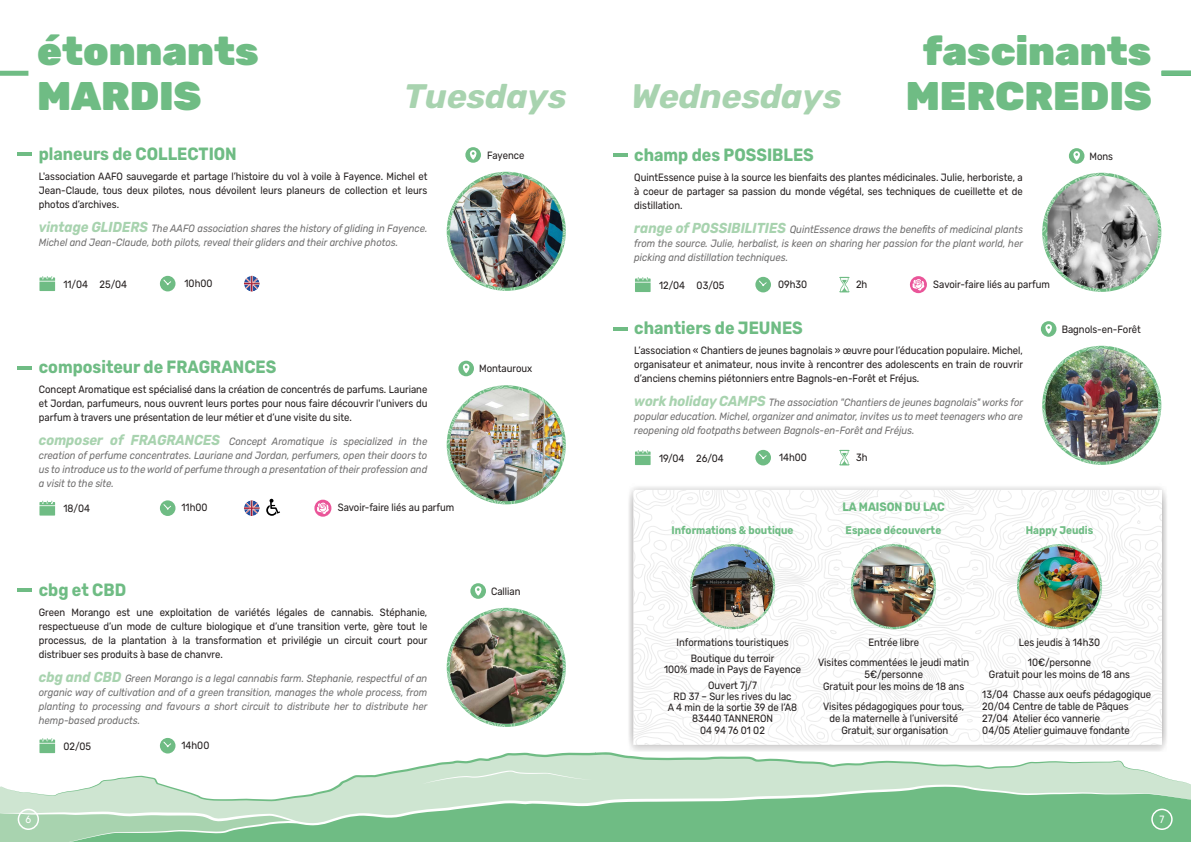
<style>
.page{position:relative;width:1191px;height:842px;background:#fff}
.page>*{position:absolute;margin:0;border:0;box-sizing:border-box;transform-origin:0 0}
.t1{font:900 40px/45px "Rubik";letter-spacing:-.005em;color:#6fbc84}
.t2{font:italic 700 34px "Rubik";letter-spacing:-.005em;color:#a8d3af}
.t3{font:700 17.8px "Rubik";color:#6fbc84;scale:.9 1}
.t4{font:700 12.2px "Rubik";color:#6fbc84;scale:.9 1}
.t5{font:700 11.1px "Rubik";color:#6fbc84;scale:.9 1}
.t6{font:10.6px/14px "Rubik";color:#241f1f;text-align:center;scale:.9 1}
.t7{font:italic 10.6px/14px "Rubik";color:#706f6f;text-align:justify;scale:.9 1}
.t8{font:10.6px/12px "Rubik";color:#231e1e;scale:.9 1}
.t9{font:10.6px "Rubik";color:#fff;scale:.9 1}
.s1{font-weight:700;font-size:14.4px;color:#a8d3af}
</style>
<div class="page">
<div style="left:0;top:71px;width:28px;height:5px;background:#6fbc84"></div>
<svg style="left:447px;top:608px;width:119px;height:119px"></svg>
<img style="left:450px;top:611px;width:112px;height:113px;border-radius:56px">
<svg style="left:470px;top:583px;width:16px;height:16px"></svg>
<svg style="left:474px;top:586px;width:8px;height:10px"></svg>
<hr style="left:18px;top:588px;width:14px;height:4px;background:#6fbc84">
<svg style="left:447px;top:385px;width:119px;height:119px"></svg>
<img style="left:450px;top:388px;width:112px;height:113px;border-radius:56px">
<div style="left:160px;top:500px;width:15px;height:16px;background:#6fbc84;border-radius:50%"></div>
<svg style="left:163px;top:504px;width:8px;height:6px"></svg>
<div style="left:458px;top:361px;width:16px;height:15px;background:#6fbc84;border-radius:50%"></div>
<svg style="left:463px;top:364px;width:7px;height:9px"></svg>
<svg style="left:39px;top:501px;width:16px;height:15px"></svg>
<hr style="left:18px;top:366px;width:14px;height:3px;background:#6fbc84">
<svg style="left:447px;top:172px;width:119px;height:119px"></svg>
<img style="left:450px;top:175px;width:112px;height:113px;border-radius:56px">
<div style="left:160px;top:276px;width:15px;height:15px;background:#6fbc84;border-radius:50%"></div>
<svg style="left:163px;top:280px;width:8px;height:5px"></svg>
<svg style="left:465px;top:147px;width:16px;height:16px"></svg>
<svg style="left:469px;top:150px;width:8px;height:10px"></svg>
<svg style="left:39px;top:276px;width:16px;height:15px"></svg>
<hr style="left:18px;top:152px;width:14px;height:4px;background:#6fbc84">
<svg style="left:244px;top:276px;width:16px;height:16px"></svg>
<svg style="left:244px;top:500px;width:16px;height:16px"></svg>
<svg style="left:266px;top:499px;width:14px;height:17px"></svg>
<svg style="left:314px;top:500px;width:17px;height:17px"></svg>
<svg style="left:317px;top:503px;width:12px;height:12px"></svg>
<svg style="left:0;top:738px;width:1191px;height:104px"></svg>
<div style="left:1151px;top:809px;width:21px;height:21px;border:2px solid #fff;border-radius:50%"></div>
<svg style="left:1042px;top:346px;width:119px;height:119px"></svg>
<img style="left:1045px;top:349px;width:113px;height:113px;border-radius:56px">
<div style="left:755px;top:450px;width:16px;height:15px;background:#6fbc84;border-radius:50%"></div>
<svg style="left:759px;top:454px;width:7px;height:5px"></svg>
<svg style="left:1040px;top:321px;width:16px;height:16px"></svg>
<svg style="left:1045px;top:324px;width:7px;height:10px"></svg>
<svg style="left:635px;top:450px;width:15px;height:15px"></svg>
<hr style="left:613px;top:327px;width:14px;height:4px;background:#6fbc84">
<svg style="left:1042px;top:173px;width:119px;height:119px"></svg>
<img style="left:1047px;top:176px;width:111px;height:113px">
<div style="left:755px;top:277px;width:16px;height:15px;background:#6fbc84;border-radius:50%"></div>
<svg style="left:759px;top:281px;width:7px;height:5px"></svg>
<svg style="left:1068px;top:148px;width:16px;height:16px"></svg>
<svg style="left:1073px;top:151px;width:7px;height:10px"></svg>
<svg style="left:635px;top:277px;width:15px;height:15px"></svg>
<div style="left:1161px;top:71px;width:30px;height:5px;background:#6fbc84"></div>
<hr style="left:613px;top:153px;width:14px;height:4px;background:#6fbc84">
<svg style="left:627px;top:486px;width:540px;height:266px;fill:#e8e7e7"></svg>
<svg style="left:906px;top:490px;width:256px;height:255px"></svg>
<svg style="left:633px;top:490px;width:273px;height:255px"></svg>
<svg style="left:690px;top:544px;width:85px;height:85px"></svg>
<img style="left:692px;top:546px;width:81px;height:81px;border-radius:40px">
<svg style="left:1017px;top:544px;width:85px;height:85px"></svg>
<img style="left:1019px;top:546px;width:80px;height:81px;border-radius:40px">
<svg style="left:851px;top:544px;width:85px;height:85px"></svg>
<img style="left:853px;top:546px;width:80px;height:81px;border-radius:40px">
<svg style="left:839px;top:450px;width:10px;height:15px"></svg>
<svg style="left:839px;top:277px;width:10px;height:15px"></svg>
<svg style="left:910px;top:276px;width:17px;height:17px"></svg>
<svg style="left:912px;top:279px;width:12px;height:12px"></svg>
<h1 class="t1" style="left:37px;top:29px;width:223px">étonnants<br>MARDIS</h1>
<h2 class="t2" style="left:404px;top:77px;width:164px">Tuesdays</h2>
<h3 class="t3" style="left:39px;top:144px;width:221px">planeurs de COLLECTION</h3>
<p class="t6" style="left:39px;top:169px;width:433px;text-align:justify">L'association AAFO sauvegarde et partage l’histoire du vol à voile à Fayence. Michel et Jean-Claude, tous deux pilotes, nous dévoilent leurs planeurs de collection et leurs photos d’archives.</p>
<p class="t7" style="left:39px;top:221px;width:433px"><span class="s1">vintage GLIDERS</span> The AAFO association shares the history of gliding in Fayence.<br>Michel and Jean-Claude, both pilots, reveal their gliders and their archive photos.</p>
<p class="t6" style="left:185px;top:276px;width:33px">10h00</p>
<p class="t6" style="left:64px;top:277px;width:72px">11/04 25/04</p>
<p class="t6" style="left:487px;top:148px;width:43px">Fayence</p>
<h3 class="t3" style="left:39px;top:357px;width:265px">compositeur de FRAGRANCES</h3>
<p class="t6" style="left:39px;top:383px;width:433px;text-align:justify">Concept Aromatique est spécialisé dans la création de concentrés de parfums. Lauriane et Jordan, parfumeurs, nous ouvrent leurs portes pour nous faire découvrir l'univers du parfum à travers une présentation de leur métier et d’une visite du site.</p>
<p class="t7" style="left:39px;top:435px;width:433px"><span class="s1">composer of FRAGRANCES</span> Concept Aromatique is specialized in the creation of perfume concentrates. Lauriane and Jordan, perfumers, open their doors to us to introduce us to the world of perfume through a presentation of their profession and a visit to the site.</p>
<p class="t6" style="left:182px;top:501px;width:30px">11h00</p>
<p class="t6" style="left:64px;top:502px;width:31px">18/04</p>
<p class="t6" style="left:338px;top:501px;width:131px">Savoir-faire liés au parfum</p>
<p class="t6" style="left:479px;top:362px;width:61px">Montauroux</p>
<h3 class="t3" style="left:39px;top:580px;width:99px">cbg et CBD</h3>
<p class="t6" style="left:39px;top:605px;width:433px;text-align:justify">Green Morango est une exploitation de variétés légales de cannabis. Stéphanie, respectueuse d’un mode de culture biologique et d’une transition verte, gère tout le processus, de la plantation à la transformation et privilégie un circuit court pour distribuer ses produits à base de chanvre.</p>
<p class="t7" style="left:39px;top:671px;width:433px"><span class="s1">cbg and CBD</span> Green Morango is a legal cannabis farm. Stephanie, respectful of an organic way of cultivation and of a green transition, manages the whole process, from planting to processing and favours a short circuit to distribute her to distribute her hemp-based products.</p>
<p class="t6" style="left:182px;top:738px;width:32px">14h00</p>
<p class="t6" style="left:64px;top:739px;width:32px">02/05</p>
<p class="t9" style="left:25px;top:813px;width:8px">6</p>
<p class="t6" style="left:491px;top:584px;width:34px">Callian</p>
<h2 class="t2" style="left:631px;top:77px;width:212px">Wednesdays</h2>
<h1 class="t1" style="left:923px;top:29px;width:230px">fascinants</h1>
<h1 class="t1" style="left:906px;top:74px;width:247px">MERCREDIS</h1>
<h3 class="t3" style="left:634px;top:145px;width:201px">champ des POSSIBLES</h3>
<p class="t6" style="left:634px;top:170px;width:433px;text-align:justify">QuintEssence puise à la source les bienfaits des plantes médicinales. Julie, herboriste, a à coeur de partager sa passion du monde végétal, ses techniques de cueillette et de distillation.</p>
<p class="t7" style="left:634px;top:222px;width:433px"><span class="s1">range of POSSIBILITIES</span> QuintEssence draws the benefits of medicinal plants from the source. Julie, herbalist, is keen on sharing her passion for the plant world, her picking and distillation techniques.</p>
<p class="t6" style="left:778px;top:277px;width:34px">09h30</p>
<p class="t6" style="left:933px;top:277px;width:131px">Savoir-faire liés au parfum</p>
<p class="t6" style="left:856px;top:277px;width:14px">2h</p>
<p class="t6" style="left:659px;top:278px;width:74px">12/04 03/05</p>
<h3 class="t3" style="left:634px;top:318px;width:189px">chantiers de JEUNES</h3>
<p class="t6" style="left:634px;top:343px;width:433px;text-align:justify">L’association « Chantiers de jeunes bagnolais » œuvre pour l’éducation populaire. Michel, organisateur et animateur, nous invite à rencontrer des adolescents en train de rouvrir d’anciens chemins piétonniers entre Bagnols-en-Forêt et Fréjus.</p>
<p class="t7" style="left:634px;top:395px;width:433px"><span class="s1">work holiday CAMPS</span> The association "Chantiers de jeunes bagnolais" works for popular education. Michel, organizer and animator, invites us to meet teenagers who are reopening old footpaths between Bagnols-en-Forêt and Fréjus.</p>
<p class="t6" style="left:779px;top:450px;width:32px">14h00</p>
<p class="t6" style="left:856px;top:450px;width:14px">3h</p>
<p class="t6" style="left:659px;top:451px;width:73px">19/04 26/04</p>
<p class="t6" style="left:1089px;top:149px;width:28px">Mons</p>
<p class="t6" style="left:1061px;top:322px;width:89px">Bagnols-en-Forêt</p>
<p class="t4" style="left:842px;top:500px;width:116px">LA MAISON DU LAC</p>
<p class="t5" style="left:671px;top:524px;width:137px">Informations &amp; boutique</p>
<p class="t5" style="left:845px;top:524px;width:108px">Espace découverte</p>
<p class="t5" style="left:1025px;top:524px;width:76px">Happy Jeudis</p>
<p class="t6" style="left:676px;top:635px;width:126px;line-height:16px">Informations touristiques<br>Boutique du terroir</p>
<p class="t6" style="left:664px;top:662px;width:154px;line-height:16px">100% made in Pays de Fayence<br>Ouvert 7j/7</p>
<p class="t6" style="left:668px;top:691px;width:145px;line-height:11px">RD 37 – Sur les rives du lac<br>A 4 min de la sortie 39 de l’A8<br>83440 TANNERON</p>
<p class="t6" style="left:700px;top:724px;width:73px">04 94 76 01 02</p>
<p class="t6" style="left:818px;top:633px;width:169px;line-height:20px">Entrée libre<br>Visites commentées le jeudi matin</p>
<p class="t6" style="left:823px;top:669px;width:158px;line-height:12px">5€/personne<br>Gratuit pour les moins de 18 ans</p>
<p class="t6" style="left:823px;top:701px;width:158px;line-height:12px">Visites pédagogiques pour tous, de la maternelle à l’université<br>Gratuit, sur organisation</p>
<p class="t6" style="left:1018px;top:633px;width:92px;line-height:20px">Les jeudis à 14h30<br>10€/personne</p>
<p class="t6" style="left:989px;top:668px;width:158px">Gratuit pour les moins de 18 ans</p>
<p class="t8" style="left:982px;top:689px;width:189px">13/04 Chasse aux oeufs pédagogique<br>20/04 Centre de table de Pâques<br>27/04 Atelier éco vannerie<br>04/05 Atelier guimauve fondante</p>
<p class="t9" style="left:1159px;top:813px;width:7px">7</p>
</div>
